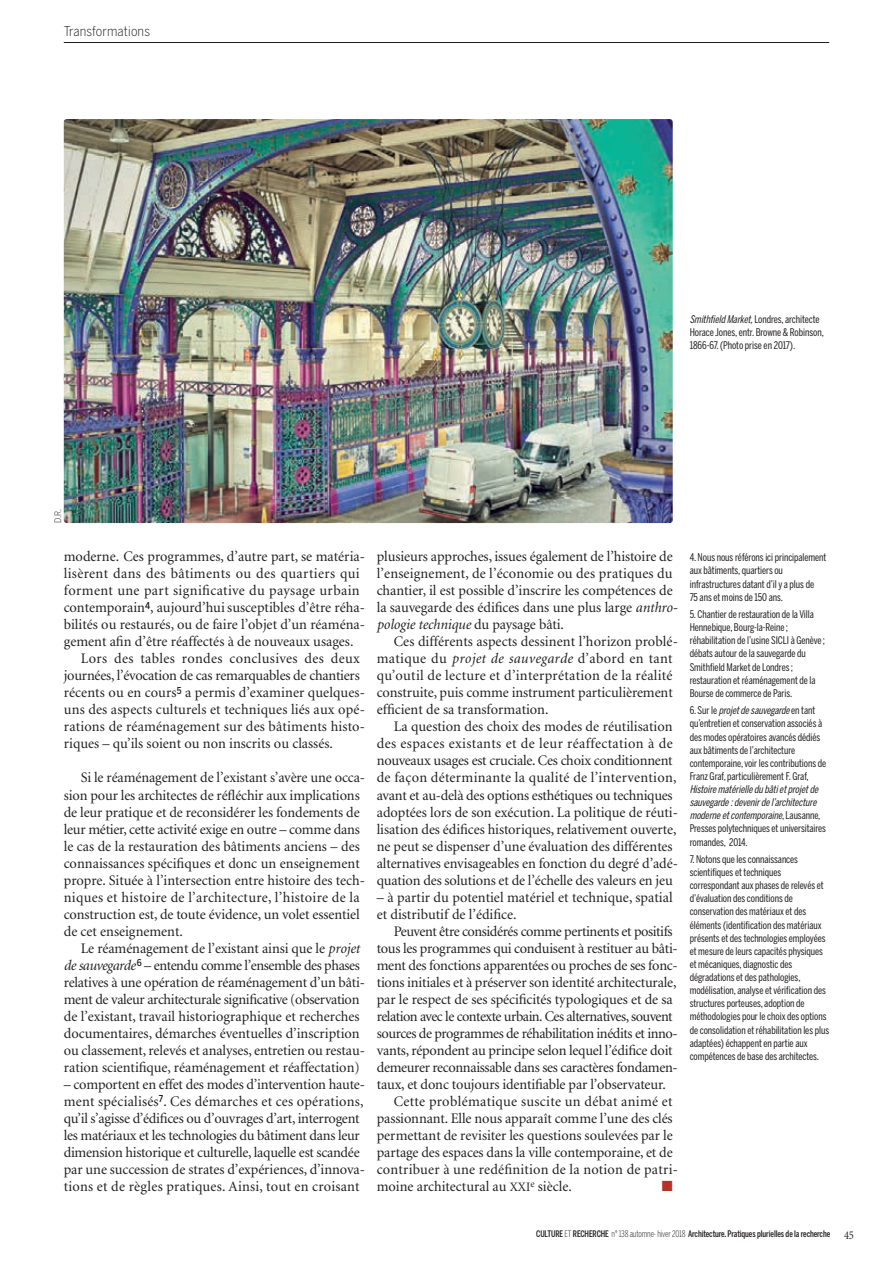
<style>
.page{position:relative;width:893px;height:1263px;background:#fff}
.page>*{position:absolute;margin:0;border:0;box-sizing:border-box;transform-origin:0 0}
.t1{font:14.7px/17px "Minion";letter-spacing:-.005em;color:#231f20}
.t2{font:14.7px "Minion";letter-spacing:.025em;color:#231f20}
.t3{font:14.7px "Minion";letter-spacing:-.03em;color:#231f20}
.t4{font:14.7px "Minion";letter-spacing:-.035em;color:#231f20}
.t5{font:14.7px "Minion";letter-spacing:-.025em;color:#231f20}
.t6{font:14.7px "Minion";letter-spacing:.015em;color:#231f20}
.t7{font:14.7px "Minion";letter-spacing:.02em;color:#231f20}
.t8{font:14.7px "Zapf Dingbats";color:#b53227}
.t9{font:300 13.5px "Benton Sans Cond";letter-spacing:.01em;color:#231f20}
.t10{font:10.5px/13.2px "Benton Sans Comp";letter-spacing:-.005em;color:#231f20}
.t11{font:italic 10.5px/13.2px "Benton Sans Comp";color:#231f20}
.t12{font:500 9px "Benton Sans Comp";letter-spacing:-.01em;color:#231f20}
.t13{font:300 9px "Benton Sans Cond";color:#231f20}
.s1{font-style:italic}
.s2{font-size:12.9px}
.s3{font-style:normal}
.s4{font-weight:300}
.s5{font-family:"Minion";font-weight:400;font-stretch:condensed;font-size:12px}
</style>
<div class="page">
<hr style="left:64px;top:42px;width:765px;height:1px;background:#231f20">
<img style="left:64px;top:119px;width:609px;height:404px;border-radius:3px">
<p class="t9" style="left:64px;top:26px;width:88px">Transformations</p>
<p class="t10" style="left:690px;top:314px;width:136px"><span class="s1">Smithfield Market,</span>Londres, architecte<br>Horace Jones, entr. Browne &amp; Robinson,<br>1866-67. (Photo prise en 2017).</p>
<p class="t13" style="left:54px;top:523px;width:15px;rotate:-90deg">D.R.</p>
<p class="t1" style="left:64px;top:549px;width:303px">moderne. Ces programmes, d’autre part, se matéria-</p>
<p class="t2" style="left:64px;top:568px;width:297px">lisèrent dans des bâtiments ou des quartiers qui</p>
<p class="t2" style="left:64px;top:585px;width:297px">forment une part significative du paysage urbain</p>
<p class="t1" style="left:64px;top:600px;width:303px">contemporain<sup>4</sup>, aujourd’hui susceptibles d’être réha-</p>
<p class="t1" style="left:64px;top:617px;width:303px">bilités ou restaurés, ou de faire l’objet d’un réaména-</p>
<p class="t1" style="left:64px;top:634px;width:291px">gement afin d’être réaffectés à de nouveaux usages.</p>
<p class="t2" style="left:81px;top:653px;width:281px">Lors des tables rondes conclusives des deux</p>
<p class="t1" style="left:64px;top:668px;width:297px">journées, l’évocation de cas remarquables de chantiers</p>
<p class="t1" style="left:64px;top:685px;width:303px">récents ou en cours<sup>5</sup> a permis d’examiner quelques-</p>
<p class="t1" style="left:64px;top:702px;width:303px">uns des aspects culturels et techniques liés aux opé -</p>
<p class="t1" style="left:64px;top:719px;width:303px">rations de réaménagement sur des bâtiments histo-</p>
<p class="t1" style="left:64px;top:736px;width:271px">riques – qu’ils soient ou non inscrits ou classés.</p>
<p class="t1" style="left:64px;top:770px;width:303px;text-indent:17px">Si le réaménagement de l’existant s’avère une occa&shy;sion pour les architectes de réfléchir aux implications de leur pratique et de reconsidérer les fondements de leur métier, cette activité exige en outre – comme dans le cas de la restauration des bâtiments anciens – des connaissances spécifiques et donc un enseignement propre. Située à l’intersection entre histoire des tech&shy;niques et histoire de l’architecture, l’histoire de la construction est, de toute évidence, un volet essentiel de cet enseignement.</p>
<p class="t1" style="left:64px;top:941px;width:303px;text-indent:17px">Le réaménagement de l’existant ainsi que le <span class="s1">projet de sauvegarde</span><sup>6</sup> – entendu comme l’ensemble des phases relatives à une opération de réaménagement d’un bâti&shy;ment de valeur architecturale significative (observation de l’existant, travail historiographique et recherches documentaires, démarches éventuelles d’inscription ou classement, relevés et analyses, entretien ou restau&shy;ration scientifique, réaménagement et réaffectation)</p>
<p class="t1" style="left:64px;top:1077px;width:303px">– comportent en effet des modes d’inter vention haute&shy;ment spécialisés<sup>7</sup>. Ces démarches et ces opérations, qu’il s’agisse d’édifices ou d’ouvrages d’art, interrogent les matériaux et les technologies du bâtiment dans leur dimension historique et culturelle, laquelle est scandée par une succession de strates d’expé riences, d’innova&shy;tions et de règles pratiques. Ainsi, tout en croisant</p>
<p class="t1" style="left:377px;top:549px;width:303px">plusieurs approches, issues également de l’histoire de l’enseignement, de l’éco nomie ou des pratiques du chantier, il est possible d’inscrire les compétences de la sauvegarde des édifices dans une plus large <span class="s1">anthro&shy;pologie technique</span> du paysage bâti.</p>
<p class="t1" style="left:377px;top:634px;width:303px;text-indent:17px">Ces différents aspects dessinent l’horizon problé&shy;matique du <span class="s1">projet de sauvegarde</span> d’abord en tant qu’outil de lecture et d’interprétation de la réalité construite, puis comme instrument particulièrement efficient de sa transformation.</p>
<p class="t1" style="left:377px;top:719px;width:303px;text-indent:17px">La question des choix des modes de réutilisation des espaces existants et de leur réaffectation à de nouveaux usages est cruciale. Ces choix conditionnent de façon déterminante la qualité de l’intervention, avant et au-delà des options esthétiques ou techniques adoptées lors de son exécution. La politique de réuti&shy;lisation des édifices historiques, relativement ouverte, ne peut se dispenser d’une évaluation des différentes alternatives envisageables en fonction du degré d’adé&shy;quation des solutions et de l’échelle des valeurs en jeu</p>
<p class="t1" style="left:377px;top:890px;width:297px">– à partir du potentiel matériel et technique, spatial et distributif de l’édifice.</p>
<p class="t3" style="left:394px;top:925px;width:280px">Peuvent être considérés comme pertinents et positifs</p>
<p class="t1" style="left:377px;top:941px;width:303px">tous les programmes qui conduisent à restituer au bâti-</p>
<p class="t1" style="left:377px;top:958px;width:303px">ment des fonctions apparentées ou proches de ses fonc-</p>
<p class="t1" style="left:377px;top:975px;width:301px">tions initiales et à préserver son identité architecturale,</p>
<p class="t1" style="left:377px;top:992px;width:297px">par le respect de ses spécificités typologiques et de sa</p>
<p class="t4" style="left:377px;top:1010px;width:297px">relation avec le contexte urbain. Ces alternatives, souvent</p>
<p class="t3" style="left:377px;top:1027px;width:303px">sources de programmes de réhabilitation inédits et inno-</p>
<p class="t1" style="left:377px;top:1043px;width:297px">vants, répondent au principe selon lequel l’édifice doit</p>
<p class="t5" style="left:377px;top:1061px;width:303px">demeurer reconnaissable dans ses caractères fondamen-</p>
<p class="t1" style="left:377px;top:1077px;width:291px">taux, et donc toujours identifiable par l’observateur.</p>
<p class="t7" style="left:394px;top:1095px;width:280px">Cette problématique suscite un débat animé et</p>
<p class="t1" style="left:377px;top:1111px;width:297px">passionnant. Elle nous apparaît comme l’une des clés</p>
<p class="t1" style="left:377px;top:1128px;width:297px">permettant de revisiter les questions soulevées par le</p>
<p class="t1" style="left:377px;top:1145px;width:297px">partage des espaces dans la ville contemporaine, et de</p>
<p class="t6" style="left:377px;top:1163px;width:303px">contribuer à une redéfinition de la notion de patri-</p>
<p class="t1" style="left:377px;top:1179px;width:197px">moine architectural au <span class="s2">XXI</span><sup>e</sup> siècle.</p>
<p class="t8" style="left:662px;top:1179px;width:12px">■</p>
<p class="t10" style="left:690px;top:552px;width:138px">4. Nous nous référons ici principalement aux bâtiments, quartiers ou infrastructures datant d’il y a plus de<br>75 ans et moins de 150 ans.</p>
<p class="t10" style="left:690px;top:609px;width:137px">5. Chantier de restauration de la Villa Hennebique, Bourg-la-Reine ; réhabilitation de l’usine SICLI à Genève ; débats autour de la sauvegarde du Smithfield Market de Londres ; restauration et réaménagement de la Bourse de commerce de Paris.</p>
<p class="t10" style="left:690px;top:705px;width:138px">6 . S u r l e <span class="s1">projetde sauvegarde</span> e n t a n t qu’entretien et conservation associés à des modes opératoires avancés dédiés aux bâtiments de l’architecture contemporaine, voir les contributions de Franz Graf, particulièrement F. Graf,</p>
<p class="t11" style="left:690px;top:783px;width:138px">Histoire matérielle du bâtietprojetde sauvegarde :devenirde l’architecture moderne etcontemporaine<span class="s3">, L a u s a n n e , Presses polytechniques et universitaires romandes, 2014.</span></p>
<p class="t10" style="left:690px;top:853px;width:141px">7. Notons que les connaissances scientifiques et techniques correspondant aux phases de relevés et d’évaluation des conditions de conservation des matériaux et des éléments (identification des matériaux présents et des technologies employées et mesure de leurs capacités physiques et mécaniques, diagnostic des dégradations et des pathologies, modélisation, analyse et vérification des structures porteuses, adoption de méthodologies pour le choix des options de consolidation et réhabilitation les plus adaptées) échappent en partie aux compétences de base des architectes.</p>
<p class="t12" style="left:536px;top:1231px;width:319px">CULTURE <span class="s4">ET</span> RECHERCHE <span class="s4">n° 138 automne- hiver 2018</span> Architecture. Pratiques plurielles de la recherche <span class="s5">45</span></p>
</div>
